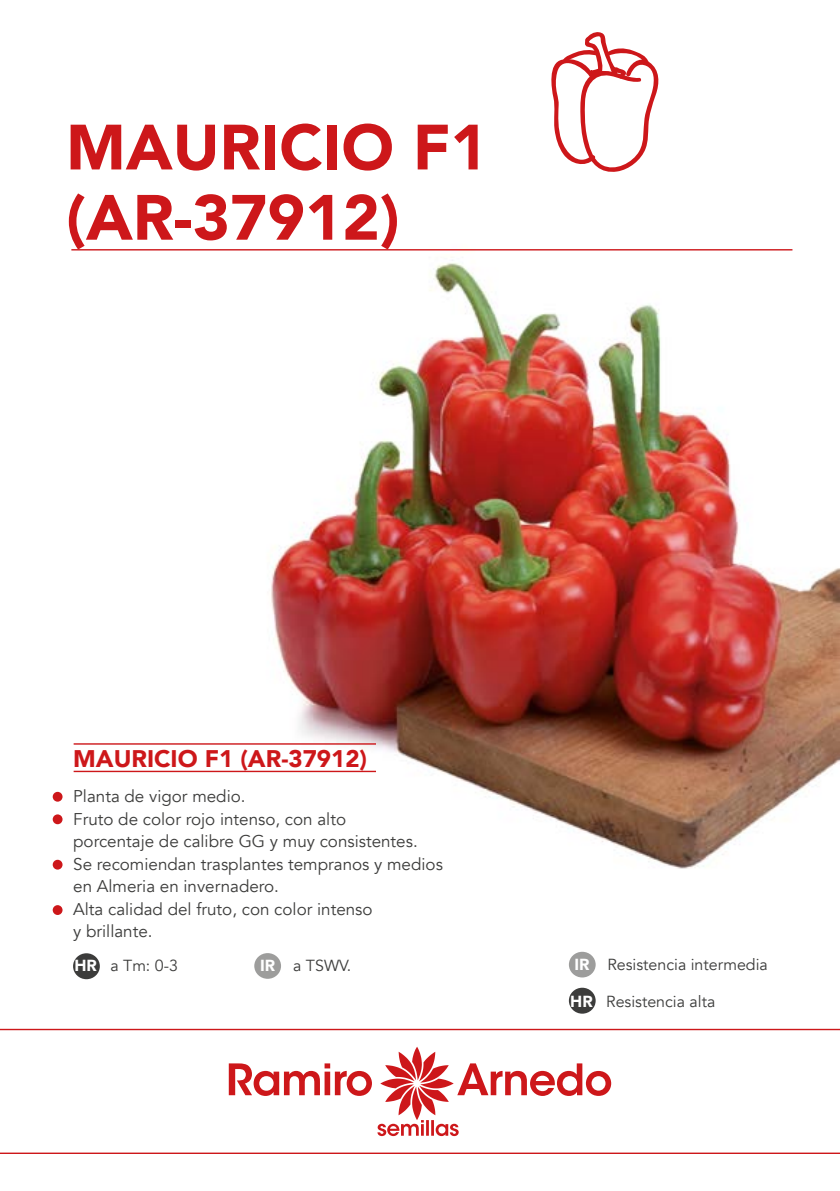
<style>
.page{position:relative;width:840px;height:1191px;background:#fff}
.page>*{position:absolute;margin:0;border:0;box-sizing:border-box;transform-origin:0 0}
.t1{font:900 63.2px/70.2px "Avenir LT Std";color:#cd171a}
.t2{font:900 24px "Avenir";color:#cd171a}
.t3{font:17px/22.4px "Avenir";color:#3c3c3b}
.t4{font:16px "Avenir";color:#3c3c3b}
.s1{font-weight:900;color:#fff}
</style>
<div class="page">
<img style="left:244px;top:249px;width:595px;height:620px">
<div style="left:568px;top:951px;width:27px;height:26px;background:#9d9d9c;border-radius:50%"></div>
<hr style="left:0;top:1028px;width:839px;height:2px;background:#cd171a">
<hr style="left:0;top:1152px;width:839px;height:2px;background:#cd171a">
<svg style="left:229px;top:1046px;width:382px;height:90px"></svg>
<div style="left:568px;top:987px;width:27px;height:26px;background:#3c3c3b;border-radius:50%"></div>
<div style="left:53px;top:792px;width:9px;height:9px;background:#cd171a;border-radius:50%"></div>
<div style="left:53px;top:814px;width:9px;height:10px;background:#cd171a;border-radius:50%"></div>
<div style="left:53px;top:905px;width:9px;height:10px;background:#cd171a;border-radius:50%"></div>
<div style="left:53px;top:859px;width:9px;height:10px;background:#cd171a;border-radius:50%"></div>
<hr style="left:74px;top:743px;width:302px;height:1px;background:#cd171a">
<hr style="left:74px;top:770px;width:302px;height:2px;background:#cd171a">
<div style="left:73px;top:953px;width:27px;height:26px;background:#3c3c3b;border-radius:50%"></div>
<div style="left:254px;top:953px;width:27px;height:25px;background:#9d9d9c;border-radius:50%"></div>
<svg style="left:551px;top:32px;width:108px;height:140px"></svg>
<hr style="left:71px;top:249px;width:721px;height:1px;background:#cd171a">
<h1 class="t1" style="left:66px;top:112px;width:423px">MAURICIO F1 (AR-37912)</h1>
<h2 class="t2" style="left:73px;top:738px;width:295px">MAURICIO F1 (AR-37912)</h2>
<p class="t3" style="left:73px;top:785px;width:371px">Planta de vigor medio.<br>Fruto de color rojo intenso, con alto<br>porcentaje de calibre GG y muy consistentes.<br>Se recomiendan trasplantes tempranos y medios en Almeria en invernadero.<br>Alta calidad del fruto, con color intenso<br>y brillante.</p>
<p class="t4" style="left:74px;top:956px;width:105px"><span class="s1">HR</span> a Tm: 0-3</p>
<p class="t4" style="left:260px;top:956px;width:92px"><span class="s1">IR</span> a TSWV.</p>
<p class="t4" style="left:574px;top:955px;width:195px"><span class="s1">IR</span> Resistencia intermedia</p>
<p class="t4" style="left:570px;top:991px;width:146px"><span class="s1">HR</span> Resistencia alta</p>
</div>
